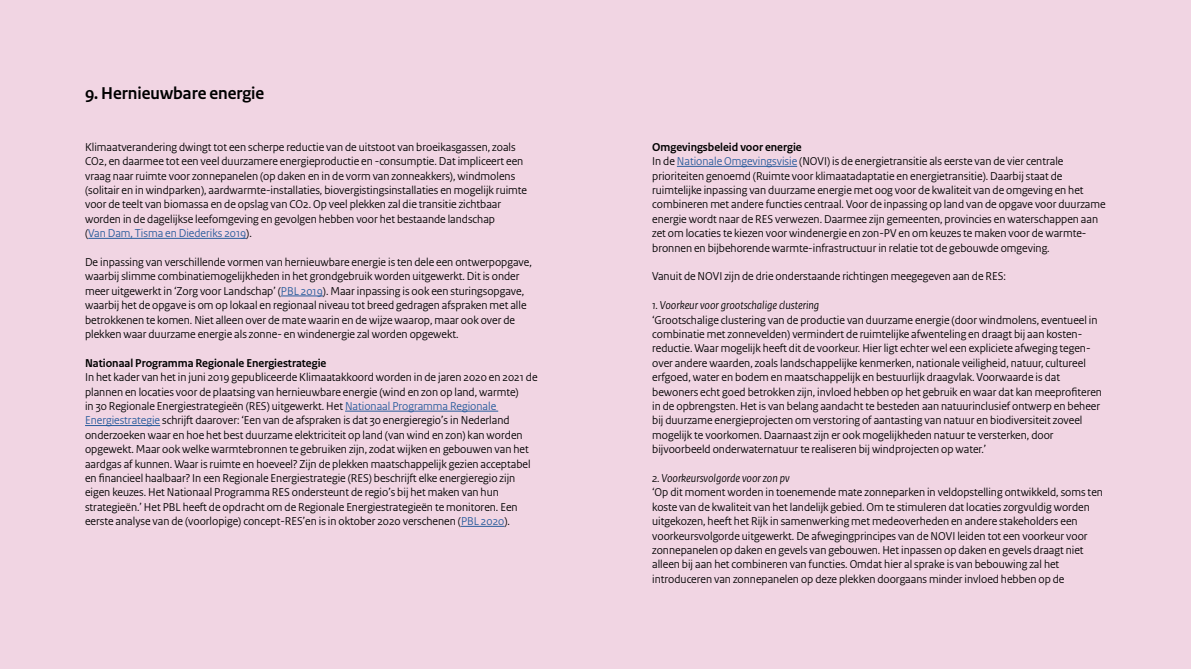
<style>
.page{position:relative;width:1191px;height:669px;background:#f1d5e3}
.page>*{position:absolute;margin:0;border:0;box-sizing:border-box;transform-origin:0 0}
.t1{font:700 18px "Rijksoverheid Sans Heading";color:#000}
.t2{font:12px/14.4px "Rijksoverheid Sans Heading";color:#000}
.t3{font:italic 12px "Rijksoverheid Sans Heading";color:#000}
.t4{font:700 12px "Rijksoverheid Sans Heading";color:#000}
.s1{color:#275b9b}
.s2{font-weight:700}
</style>
<div class="page">
<hr style="left:88px;top:238px;width:158px;height:1px;background:#275b9b">
<hr style="left:281px;top:296px;width:42px;height:1px;background:#275b9b">
<hr style="left:345px;top:411px;width:153px;height:1px;background:#275b9b">
<hr style="left:85px;top:425px;width:75px;height:1px;background:#275b9b">
<hr style="left:461px;top:526px;width:43px;height:1px;background:#275b9b">
<hr style="left:677px;top:166px;width:120px;height:1px;background:#275b9b">
<h1 class="t1" style="left:85px;top:83px;width:181px">9. Hernieuwbare energie</h1>
<p class="t2" style="left:85px;top:140px;width:443px">Klimaatverandering dwingt tot een scherpe reductie van de uitstoot van broeikasgassen, zoals CO2, en daarmee tot een veel duurzamere energieproductie en -consumptie. Dat impliceert een vraag naar ruimte voor zonnepanelen (op daken en in de vorm van zonneakkers), windmolens (solitair en in windparken), aardwarmte-installaties, biovergistingsinstallaties en mogelijk ruimte voor de teelt van biomassa en de opslag van CO2. Op veel plekken zal die transitie zichtbaar worden in de dagelijkse leefomgeving en gevolgen hebben voor het bestaande landschap<br>(<span class="s1">Van Dam, Tisma en Diederiks 2019</span>).</p>
<p class="t2" style="left:85px;top:255px;width:448px">De inpassing van verschillende vormen van hernieuwbare energie is ten dele een ontwerpopgave, waarbij slimme combinatiemogelijkheden in het grondgebruik worden uitgewerkt. Dit is onder meer uitgewerkt in ‘Zorg voor Landschap’ (<span class="s1">PBL 2019</span>). Maar inpassing is ook een sturingsopgave, waarbij het de opgave is om op lokaal en regionaal niveau tot breed gedragen afspraken met alle betrokkenen te komen. Niet alleen over de mate waarin en de wijze waarop, maar ook over de plekken waar duurzame energie als zonne- en windenergie zal worden opgewekt.</p>
<p class="t4" style="left:85px;top:356px;width:243px">Nationaal Programma Regionale Energiestrategie</p>
<p class="t2" style="left:85px;top:370px;width:454px">In het kader van het in juni 2019 gepubliceerde Klimaatakkoord worden in de jaren 2020 en 2021 de plannen en locaties voor de plaatsing van hernieuwbare energie (wind en zon op land, warmte)<br>in 30 Regionale Energiestrategieën (RES) uitgewerkt. Het <span class="s1">Nationaal Programma Regionale Energiestrategie</span> schrijft daarover: ‘Een van de afspraken is dat 30 energieregio’s in Nederland onderzoeken waar en hoe het best duurzame elektriciteit op land (van wind en zon) kan worden opgewekt. Maar ook welke warmtebronnen te gebruiken zijn, zodat wijken en gebouwen van het aardgas af kunnen. Waar is ruimte en hoeveel? Zijn de plekken maatschappelijk gezien acceptabel en financieel haalbaar? In een Regionale Energiestrategie (RES) beschrijft elke energieregio zijn eigen keuzes. Het Nationaal Programma RES ondersteunt de regio’s bij het maken van hun strategieën.’ Het PBL heeft de opdracht om de Regionale Energiestrategieën te monitoren. Een eerste analyse van de (voorlopige) concept-RES’en is in oktober 2020 verschenen (<span class="s1">PBL 2020</span>).</p>
<p class="t2" style="left:652px;top:140px;width:455px"><span class="s2">Omgevingsbeleid voor energie<br></span>In de <span class="s1">Nationale Omgevingsvisie</span> (NOVI) is de energietransitie als eerste van de vier centrale prioriteiten genoemd (Ruimte voor klimaatadaptatie en energietransitie). Daarbij staat de ruimtelijke inpassing van duurzame energie met oog voor de kwaliteit van de omgeving en het combineren met andere functies centraal. Voor de inpassing op land van de opgave voor duurzame energie wordt naar de RES verwezen. Daarmee zijn gemeenten, provincies en waterschappen aan zet om locaties te kiezen voor windenergie en zon-PV en om keuzes te maken voor de warmte&shy;bronnen en bijbehorende warmte-infrastructuur in relatie tot de gebouwde omgeving.</p>
<p class="t2" style="left:652px;top:269px;width:355px">Vanuit de NOVI zijn de drie onderstaande richtingen meegegeven aan de RES:</p>
<p class="t3" style="left:652px;top:298px;width:168px">1. Voorkeur voor grootschalige clustering</p>
<p class="t2" style="left:652px;top:313px;width:451px">‘Grootschalige clustering van de productie van duurzame energie (door windmolens, eventueel in combinatie met zonnevelden) vermindert de ruimtelijke afwenteling en draagt bij aan kosten&shy;reductie. Waar mogelijk heeft dit de voorkeur. Hier ligt echter wel een expliciete afweging tegen&shy;over andere waarden, zoals landschappelijke kenmerken, nationale veiligheid, natuur, cultureel erfgoed, water en bodem en maatschappelijk en bestuurlijk draagvlak. Voorwaarde is dat bewoners echt goed betrokken zijn, invloed hebben op het gebruik en waar dat kan meeprofiteren in de opbrengsten. Het is van belang aandacht te besteden aan natuurinclusief ontwerp en beheer bij duurzame energieprojecten om verstoring of aantasting van natuur en biodiversiteit zoveel mogelijk te voorkomen. Daarnaast zijn er ook mogelijkheden natuur te versterken, door bijvoorbeeld onderwaternatuur te realiseren bij windprojecten op water.’</p>
<p class="t3" style="left:652px;top:471px;width:139px">2. Voorkeursvolgorde voor zon pv</p>
<p class="t2" style="left:652px;top:485px;width:452px">‘Op dit moment worden in toenemende mate zonneparken in veldopstelling ontwikkeld, soms ten koste van de kwaliteit van het landelijk gebied. Om te stimuleren dat locaties zorgvuldig worden uitgekozen, heeft het Rijk in samenwerking met medeoverheden en andere stakeholders een voorkeursvolgorde uitgewerkt. De afwegingprincipes van de NOVI leiden tot een voorkeur voor zonnepanelen op daken en gevels van gebouwen. Het inpassen op daken en gevels draagt niet alleen bij aan het combineren van functies. Omdat hier al sprake is van bebouwing zal het introduceren van zonnepanelen op deze plekken doorgaans minder invloed hebben op de</p>
</div>
